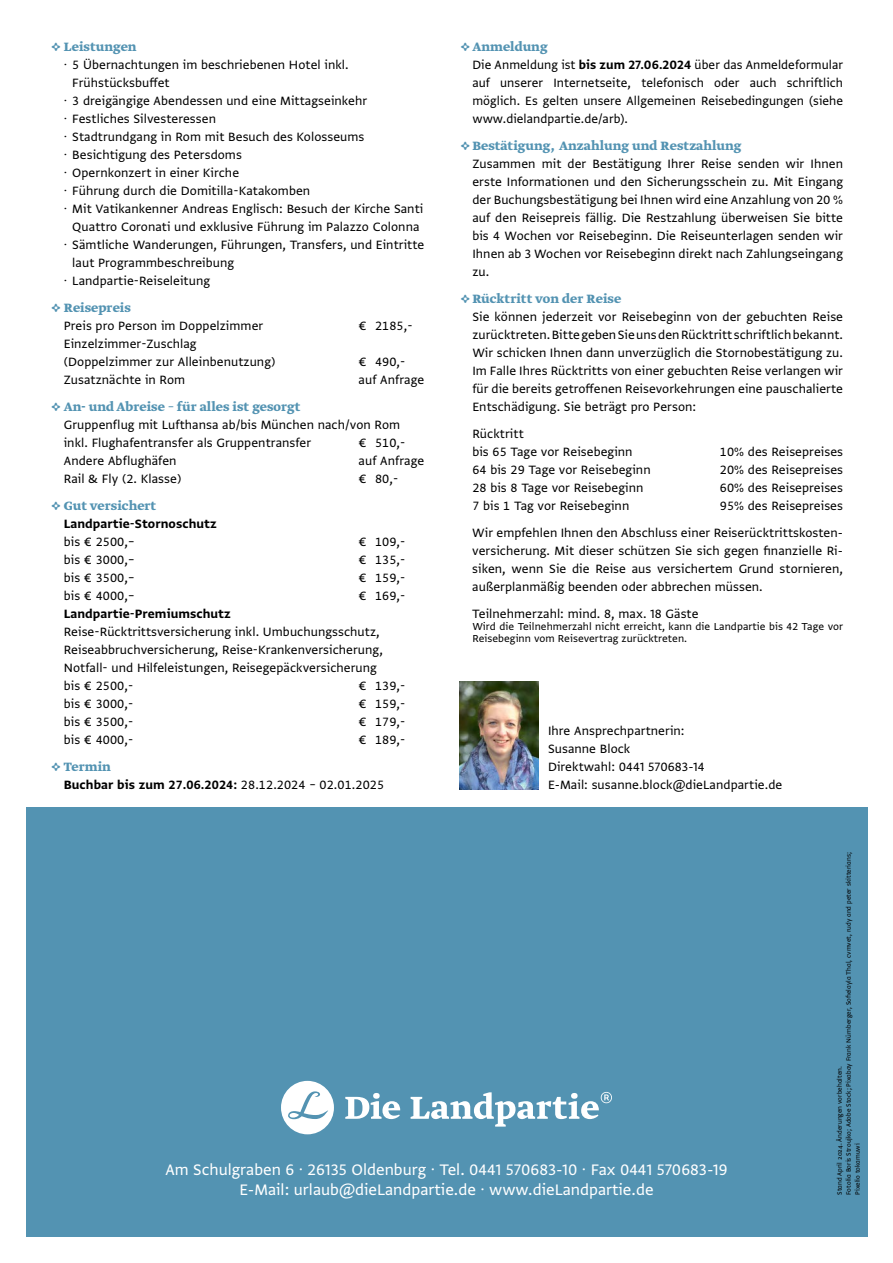
<style>
.page{position:relative;width:893px;height:1263px;background:#fff}
.page>*{position:absolute;margin:0;border:0;box-sizing:border-box;transform-origin:0 0}
.t1{font:18px/19.5px "Greta Sans Std";color:#fff;text-align:center}
.t2{font:14.25px/18px "Greta Sans Std";letter-spacing:.005em;color:#000}
.t3{font:700 14.25px "Greta Text Pro";letter-spacing:.005em;color:#5393b2}
.t4{font:14.25px "Greta Sans Std Bld";letter-spacing:.005em;color:#000}
.t5{font:12px/12px "Greta Sans Std";letter-spacing:.005em;color:#000}
.t6{font:7.5px/9px "Greta Sans Std";color:#000}
.s1{font-family:"Greta Sans Std"}
.s2{font-family:"Greta Sans Std Bld"}
</style>
<div class="page">
<div style="left:26px;top:807px;width:841px;height:430px;background:#5393b2"></div>
<svg style="left:345px;top:1092px;width:267px;height:34px"></svg>
<svg style="left:281px;top:1081px;width:53px;height:53px"></svg>
<img style="left:459px;top:681px;width:80px;height:108px">
<p class="t3" style="left:51px;top:37px;width:87px">١ Leistungen</p>
<p class="t2" style="left:64px;top:55px;width:286px">· 5 Übernachtungen im beschriebenen Hotel inkl.</p>
<p class="t2" style="left:72px;top:73px;width:99px">Frühstücksbuffet</p>
<p class="t2" style="left:64px;top:91px;width:305px">· 3 dreigängige Abendessen und eine Mittagseinkehr</p>
<p class="t2" style="left:64px;top:109px;width:154px">· Festliches Silvesteressen</p>
<p class="t2" style="left:64px;top:127px;width:302px">· Stadtrundgang in Rom mit Besuch des Kolosseums</p>
<p class="t2" style="left:64px;top:145px;width:180px">· Besichtigung des Petersdoms</p>
<p class="t2" style="left:64px;top:163px;width:177px">· Opernkonzert in einer Kirche</p>
<p class="t2" style="left:64px;top:181px;width:248px">· Führung durch die Domitilla-Katakomben</p>
<p class="t2" style="left:64px;top:199px;width:361px">· Mit Vatikankenner Andreas Englisch: Besuch der Kirche Santi</p>
<p class="t2" style="left:72px;top:217px;width:349px">Quattro Coronati und exklusive Führung im Palazzo Colonna</p>
<p class="t2" style="left:64px;top:235px;width:362px">· Sämtliche Wanderungen, Führungen, Transfers, und Eintritte</p>
<p class="t2" style="left:72px;top:253px;width:163px">laut Programmbeschreibung</p>
<p class="t2" style="left:64px;top:271px;width:148px">· Landpartie-Reiseleitung</p>
<p class="t3" style="left:51px;top:298px;width:81px">١ Reisepreis</p>
<p class="t2" style="left:64px;top:316px;width:201px">Preis pro Person im Doppelzimmer</p>
<p class="t2" style="left:359px;top:316px;width:56px">€ 2185,-</p>
<p class="t2" style="left:64px;top:334px;width:213px">Einzelzimmer-Zuschlag (Doppelzimmer zur Alleinbenutzung)</p>
<p class="t2" style="left:359px;top:352px;width:48px">€ 490,-</p>
<p class="t2" style="left:64px;top:370px;width:123px">Zusatznächte in Rom</p>
<p class="t2" style="left:359px;top:370px;width:67px">auf Anfrage</p>
<p class="t3" style="left:51px;top:397px;width:251px">١ An- und Abreise – für alles ist gesorgt</p>
<p class="t2" style="left:64px;top:415px;width:338px">Gruppenflug mit Lufthansa ab/bis München nach/von Rom inkl. Flughafentransfer als Gruppentransfer</p>
<p class="t2" style="left:359px;top:433px;width:48px">€ 510,-</p>
<p class="t2" style="left:64px;top:451px;width:114px">Andere Abflughäfen</p>
<p class="t2" style="left:359px;top:451px;width:67px">auf Anfrage</p>
<p class="t2" style="left:64px;top:469px;width:119px">Rail &amp; Fly (2. Klasse)</p>
<p class="t2" style="left:359px;top:469px;width:41px">€ 80,-</p>
<p class="t3" style="left:51px;top:496px;width:107px">١ Gut versichert</p>
<p class="t4" style="left:64px;top:515px;width:155px">Landpartie-Stornoschutz</p>
<p class="t2" style="left:64px;top:532px;width:72px">bis € 2500,–</p>
<p class="t2" style="left:359px;top:532px;width:48px">€ 109,-</p>
<p class="t2" style="left:64px;top:550px;width:72px">bis € 3000,–</p>
<p class="t2" style="left:359px;top:550px;width:48px">€ 135,-</p>
<p class="t2" style="left:64px;top:568px;width:72px">bis € 3500,–</p>
<p class="t2" style="left:359px;top:568px;width:48px">€ 159,-</p>
<p class="t2" style="left:64px;top:586px;width:72px">bis € 4000,–</p>
<p class="t2" style="left:359px;top:586px;width:48px">€ 169,-</p>
<p class="t4" style="left:64px;top:605px;width:169px">Landpartie-Premiumschutz</p>
<p class="t2" style="left:64px;top:622px;width:321px">Reise-Rücktrittsversicherung inkl. Umbuchungsschutz, Reiseabbruchversicherung, Reise-Krankenversicherung, Notfall- und Hilfeleistungen, Reisegepäckversicherung bis € 2500,-</p>
<p class="t2" style="left:359px;top:676px;width:48px">€ 139,-</p>
<p class="t2" style="left:64px;top:694px;width:71px">bis € 3000,-</p>
<p class="t2" style="left:359px;top:694px;width:48px">€ 159,-</p>
<p class="t2" style="left:64px;top:712px;width:71px">bis € 3500,-</p>
<p class="t2" style="left:359px;top:712px;width:48px">€ 179,-</p>
<p class="t2" style="left:64px;top:730px;width:71px">bis € 4000,-</p>
<p class="t2" style="left:359px;top:730px;width:48px">€ 189,-</p>
<p class="t3" style="left:51px;top:757px;width:61px">١ Termin</p>
<p class="t4" style="left:64px;top:776px;width:322px">Buchbar bis zum 27.06.2024: <span class="s1">28.12.2024 – 02.01.2025</span></p>
<p class="t3" style="left:460px;top:37px;width:89px">١Anmeldung</p>
<p class="t2" style="left:472px;top:55px;width:372px;text-align:justify">Die Anmeldung ist <span class="s2">bis zum 27.06.2024</span> über das Anmeldeformular auf unserer Internetseite, telefonisch oder auch schriftlich möglich. Es gelten unsere Allgemeinen Reisebedingungen (siehe www.dielandpartie.de/arb).</p>
<p class="t3" style="left:460px;top:136px;width:283px">١Bestätigung, Anzahlung und Restzahlung</p>
<p class="t2" style="left:472px;top:154px;width:372px;text-align:justify">Zusammen mit der Bestätigung Ihrer Reise senden wir Ihnen erste Informationen und den Sicherungsschein zu. Mit Eingang der Buchungsbestätigung bei Ihnen wird eine Anzahlung von 20 % auf den Reisepreis fällig. Die Restzahlung überweisen Sie bitte bis 4 Wochen vor Reisebeginn. Die Reiseunterlagen senden wir Ihnen ab 3 Wochen vor Reisebeginn direkt nach Zahlungseingang zu.</p>
<p class="t3" style="left:460px;top:289px;width:162px">١Rücktritt von der Reise</p>
<p class="t2" style="left:472px;top:307px;width:372px;text-align:justify">Sie können jederzeit vor Reisebeginn von der gebuchten Reise zurücktreten. Bitte geben Sie uns den Rücktritt schriftlich bekannt.<br>Wir schicken Ihnen dann unverzüglich die Stornobestätigung zu.<br>Im Falle Ihres Rücktritts von einer gebuchten Reise verlangen wir für die bereits getroffenen Reisevorkehrungen eine pauschalierte Entschädigung. Sie beträgt pro Person:</p>
<p class="t2" style="left:472px;top:424px;width:162px">Rücktritt<br>bis 65 Tage vor Reisebeginn</p>
<p class="t2" style="left:720px;top:442px;width:125px">10% des Reisepreises</p>
<p class="t2" style="left:472px;top:460px;width:180px">64 bis 29 Tage vor Reisebeginn</p>
<p class="t2" style="left:720px;top:460px;width:125px">20% des Reisepreises</p>
<p class="t2" style="left:472px;top:478px;width:173px">28 bis 8 Tage vor Reisebeginn</p>
<p class="t2" style="left:720px;top:478px;width:125px">60% des Reisepreises</p>
<p class="t2" style="left:472px;top:496px;width:159px">7 bis 1 Tag vor Reisebeginn</p>
<p class="t2" style="left:472px;top:492px;width:372px;line-height:27px;text-align:right">95% des Reisepreises<br>Wir empfehlen Ihnen den Abschluss einer Reiserücktrittskosten-</p>
<p class="t2" style="left:472px;top:541px;width:372px;text-align:justify">versicherung. Mit dieser schützen Sie sich gegen finanzielle Ri&shy;siken, wenn Sie die Reise aus versichertem Grund stornieren, außerplanmäßig beenden oder abbrechen müssen.</p>
<p class="t2" style="left:472px;top:604px;width:228px">Teilnehmerzahl: mind. 8, max. 18 Gäste</p>
<p class="t5" style="left:472px;top:620px;width:372px">Wird die Teilnehmerzahl nicht erreicht, kann die Landpartie bis 42 Tage vor<br>Reisebeginn vom Reisevertrag zurücktreten.</p>
<p class="t2" style="left:548px;top:721px;width:236px">Ihre Ansprechpartnerin:<br>Susanne Block<br>Direktwahl: 0441 570683-14<br>E-Mail: susanne.block@dieLandpartie.de</p>
<p class="t1" style="left:165px;top:1160px;width:564px">Am Schulgraben 6 · 26135 Oldenburg · Tel. 0441 570683-10 · Fax 0441 570683-19<br>E-Mail: urlaub@dieLandpartie.de · www.dieLandpartie.de</p>
<p class="t6" style="left:835px;top:1195px;width:344px;rotate:-90deg">Stand April 2024. Änderungen vorbehalten.<br>Fotolia Boris Stroujko; Adobe Stock; Pixabay Frank Nürnberger, Sofielayla Thal, cvmvet, rudy and peter skitterians;<br>Pixelio tokamuwi</p>
</div>
